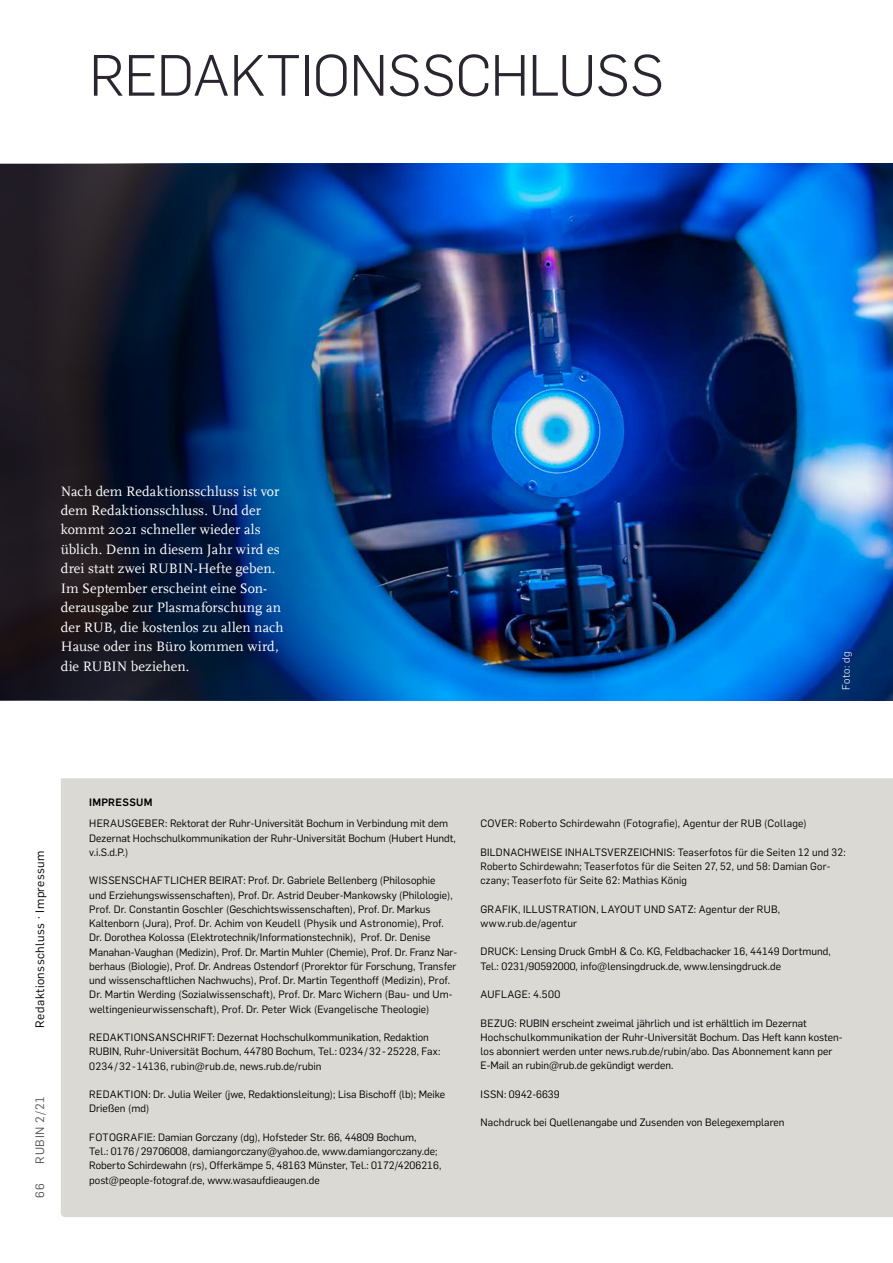
<style>
.page{position:relative;width:893px;height:1263px;background:#fff}
.page>*{position:absolute;margin:0;border:0;box-sizing:border-box;transform-origin:0 0}
.t1{font:300 57px "Rub Flama";letter-spacing:-.005em;color:#2a2531}
.t2{font:14.25px/19.5px "RUB Scala MZ";letter-spacing:.005em;color:#fff}
.t3{font:12px "Rub Flama";letter-spacing:.04em;color:#000}
.t4{font:12px "Rub Flama";letter-spacing:.055em;color:#575756}
.t5{font:10.5px/14.2px "Rub Flama";color:#000}
.t6{font:10.5px/14.2px "Rub Flama";letter-spacing:.02em;color:#000}
.t7{font:10.5px "Rub Flama";letter-spacing:.025em;color:#000}
.t8{font:700 10.5px "Rub Flama";letter-spacing:.025em;color:#000}
.t9{font:300 10.5px "Rub Flama";letter-spacing:.04em;color:#fff}
</style>
<div class="page">
<div style="left:61px;top:778px;width:832px;height:439px;background:#dad9d4"></div>
<img style="left:0;top:164px;width:893px;height:536px">
<h1 class="t1" style="left:89px;top:37px;width:576px">REDAKTIONSSCHLUSS</h1>
<p class="t2" style="left:61px;top:481px;width:224px">Nach dem Redaktionsschluss ist vor dem Redaktionsschluss. Und der kommt 2021 schneller wieder als üblich. Denn in diesem Jahr wird es drei statt zwei RUBIN-Hefte geben.<br>Im September erscheint eine Son&shy;derausgabe zur Plasmaforschung an der RUB, die kostenlos zu allen nach<br>Hause oder ins Büro kommen wird, die RUBIN beziehen.</p>
<p class="t9" style="left:839px;top:690px;width:40px;rotate:-90deg">Foto: dg</p>
<p class="t3" style="left:32px;top:1027px;width:179px;rotate:-90deg">Redaktionsschluss · Impressum</p>
<p class="t4" style="left:32px;top:1163px;width:69px;rotate:-90deg">RUBIN 2/21</p>
<p class="t4" style="left:32px;top:1197px;width:16px;rotate:-90deg">66</p>
<p class="t8" style="left:89px;top:794px;width:65px">IMPRESSUM</p>
<p class="t5" style="left:89px;top:816px;width:368px">HERAUSGEBER: Rektorat der Ruhr-Universität Bochum in Verbindung mit dem<br>Dezernat Hochschulkommunikation der Ruhr-Universität Bochum (Hubert Hundt, v.i.S.d.P.)</p>
<p class="t5" style="left:89px;top:873px;width:369px">WISSENSCHAFTLICHER BEIRAT: Prof. Dr. Gabriele Bellenberg (Philosophie<br>und Erziehungswissenschaften), Prof. Dr. Astrid Deuber-Mankowsky (Philologie), Prof. Dr. Constantin Goschler (Geschichtswissenschaften), Prof. Dr. Markus Kaltenborn (Jura), Prof. Dr. Achim von Keudell (Physik und Astronomie), Prof.<br>Dr. Dorothea Kolossa (Elektrotechnik/Informationstechnik), Prof. Dr. Denise Manahan-Vaughan (Medizin), Prof. Dr. Martin Muhler (Chemie), Prof. Dr. Franz Nar&shy;berhaus (Biologie), Prof. Dr. Andreas Ostendorf (Prorektor für Forschung, Transfer und wissenschaftlichen Nachwuchs), Prof. Dr. Martin Tegenthoff (Medizin), Prof.<br>Dr. Martin Werding (Sozialwissenschaft), Prof. Dr. Marc Wichern (Bau- und Um&shy;weltingenieurwissenschaft), Prof. Dr. Peter Wick (Evangelische Theologie)</p>
<p class="t5" style="left:89px;top:1030px;width:353px">REDAKTIONSANSCHRIFT: Dezernat Hochschulkommunikation, Redaktion<br>RUBIN, Ruhr-Universität Bochum, 44780 Bochum, Tel.: 0234/32-25228, Fax:<br>0234/32-14136, rubin@rub.de, news.rub.de/rubin</p>
<p class="t5" style="left:89px;top:1087px;width:357px">REDAKTION: Dr. Julia Weiler (jwe, Redaktionsleitung); Lisa Bischoff (lb); Meike<br>Drießen (md)</p>
<p class="t5" style="left:89px;top:1129px;width:354px">FOTOGRAFIE: Damian Gorczany (dg), Hofsteder Str. 66, 44809 Bochum,<br>Tel.: 0176/29706008, damiangorczany@yahoo.de, www.damiangorczany.de; Roberto Schirdewahn (rs), Offerkämpe 5, 48163 Münster, Tel.: 0172/4206216, post@people-fotograf.de, www.wasaufdieaugen.de</p>
<p class="t6" style="left:480px;top:815px;width:328px">COVER: Roberto Schirdewahn (Fotografie), Agentur der RUB (Collage)</p>
<p class="t6" style="left:480px;top:844px;width:367px">BILDNACHWEISE INHALTSVERZEICHNIS: Teaserfotos für die Seiten 12 und 32:<br>Roberto Schirdewahn; Teaserfotos für die Seiten 27, 52, und 58: Damian Gor&shy;czany; Teaserfoto für Seite 62: Mathias König</p>
<p class="t6" style="left:480px;top:901px;width:301px">GRAFIK, ILLUSTRATION, LAYOUT UND SATZ: Agentur der RUB, www.rub.de/agentur</p>
<p class="t5" style="left:480px;top:944px;width:352px">DRUCK: Lensing Druck GmbH &amp; Co. KG, Feldbachacker 16, 44149 Dortmund,<br>Tel.: 0231/90592000, info@lensingdruck.de, www.lensingdruck.de</p>
<p class="t7" style="left:480px;top:987px;width:81px">AUFLAGE: 4.500</p>
<p class="t5" style="left:480px;top:1015px;width:364px">BEZUG: RUBIN erscheint zweimal jährlich und ist erhältlich im Dezernat Hochschulkommunikation der Ruhr-Universität Bochum. Das Heft kann kosten&shy;los abonniert werden unter news.rub.de/rubin/abo. Das Abonnement kann per E-Mail an rubin@rub.de gekündigt werden.</p>
<p class="t5" style="left:480px;top:1086px;width:81px">ISSN: 0942-6639</p>
<p class="t5" style="left:480px;top:1115px;width:306px">Nachdruck bei Quellenangabe und Zusenden von Belegexemplaren</p>
</div>
